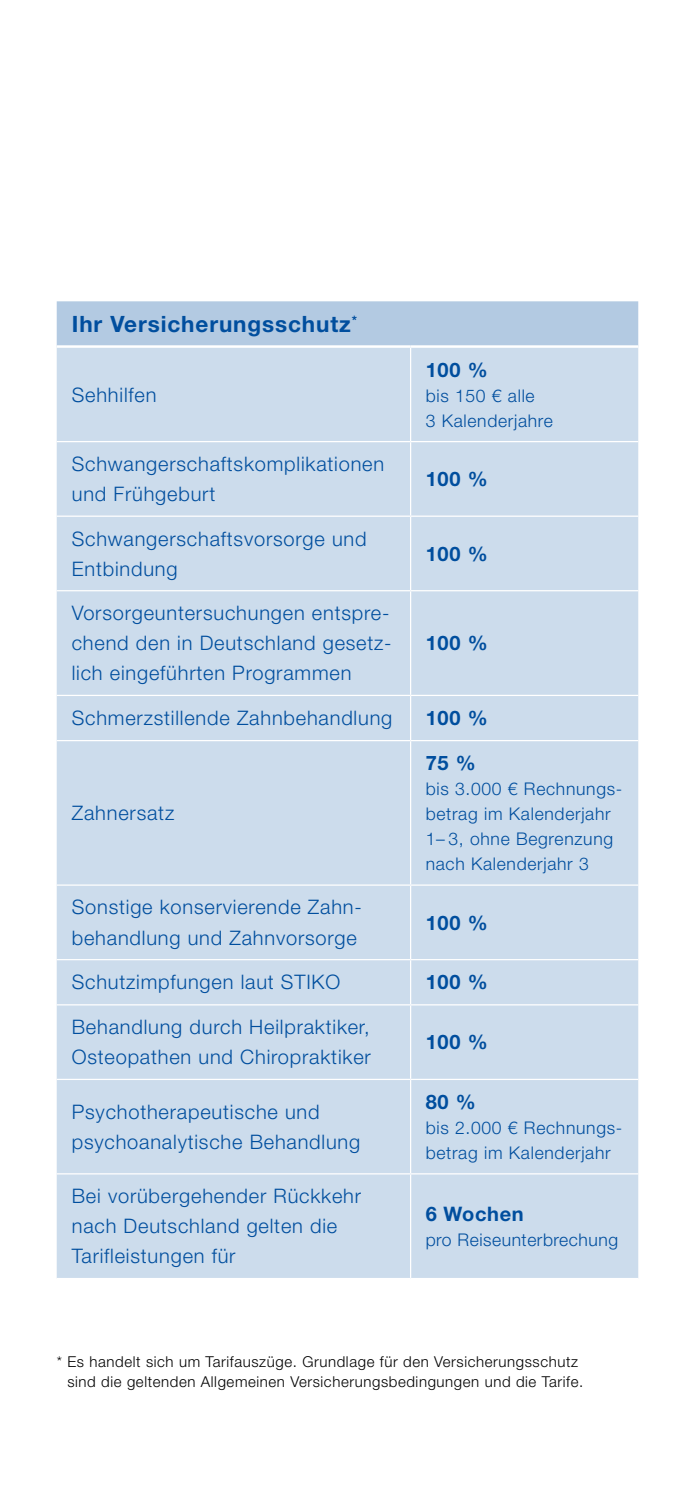
<style>
.page{position:relative;width:695px;height:1489px;background:#fff}
.page>*{position:absolute;margin:0;border:0;box-sizing:border-box;transform-origin:0 0}
.t1{font:700 22.5px "Helvetica Neue LT Pro";letter-spacing:.04em;color:#004e9e}
.t2{font:300 20px/30px "Helvetica Neue LT Pro";letter-spacing:.04em;color:#004e9e}
.t3{font:700 20px "Helvetica Neue LT Pro";letter-spacing:.04em;color:#004e9e}
.t4{font:300 17.5px/25px "Helvetica Neue LT Pro";letter-spacing:.04em;color:#004e9e}
.t5{font:300 15px/20px "Helvetica Neue LT Pro";letter-spacing:.04em;color:#000}
</style>
<div class="page">
<div style="left:57px;top:301px;width:581px;height:44px;background:#b3cae2"></div>
<div style="left:57px;top:348px;width:581px;height:929px;background:#ccdcec"></div>
<hr style="left:57px;top:515px;width:353px;height:2px;background:#fff">
<hr style="left:410px;top:515px;width:228px;height:2px;background:#fff">
<hr style="left:57px;top:590px;width:353px;height:1px;background:#fff">
<hr style="left:410px;top:590px;width:228px;height:1px;background:#fff">
<hr style="left:57px;top:694px;width:353px;height:2px;background:#fff">
<hr style="left:410px;top:694px;width:228px;height:2px;background:#fff">
<hr style="left:57px;top:740px;width:353px;height:1px;background:#fff">
<hr style="left:410px;top:740px;width:228px;height:1px;background:#fff">
<hr style="left:57px;top:441px;width:353px;height:1px;background:#fff">
<hr style="left:410px;top:441px;width:228px;height:1px;background:#fff">
<hr style="left:57px;top:884px;width:353px;height:1px;background:#fff">
<hr style="left:410px;top:884px;width:228px;height:1px;background:#fff">
<hr style="left:57px;top:959px;width:353px;height:1px;background:#fff">
<hr style="left:410px;top:959px;width:228px;height:1px;background:#fff">
<hr style="left:57px;top:1004px;width:353px;height:1px;background:#fff">
<hr style="left:410px;top:1004px;width:228px;height:1px;background:#fff">
<hr style="left:57px;top:1078px;width:353px;height:1px;background:#fff">
<hr style="left:410px;top:1078px;width:228px;height:1px;background:#fff">
<hr style="left:57px;top:1173px;width:353px;height:1px;background:#fff">
<hr style="left:410px;top:1173px;width:228px;height:1px;background:#fff">
<hr style="left:410px;top:348px;width:1px;height:93px;background:#fff">
<hr style="left:410px;top:442px;width:1px;height:73px;background:#fff">
<hr style="left:410px;top:517px;width:1px;height:73px;background:#fff">
<hr style="left:410px;top:591px;width:1px;height:103px;background:#fff">
<hr style="left:410px;top:696px;width:1px;height:44px;background:#fff">
<hr style="left:410px;top:741px;width:1px;height:143px;background:#fff">
<hr style="left:410px;top:885px;width:1px;height:74px;background:#fff">
<hr style="left:410px;top:960px;width:1px;height:44px;background:#fff">
<hr style="left:410px;top:1005px;width:1px;height:73px;background:#fff">
<hr style="left:410px;top:1079px;width:1px;height:94px;background:#fff">
<hr style="left:410px;top:1174px;width:1px;height:103px;background:#fff">
<p class="t1" style="left:72px;top:310px;width:287px">Ihr Versicherungsschutz<sup>*</sup></p>
<p class="t2" style="left:72px;top:379px;width:86px">Sehhilfen</p>
<p class="t2" style="left:72px;top:448px;width:314px">Schwangerschaftskomplikationen und Frühgeburt</p>
<p class="t2" style="left:72px;top:523px;width:296px">Schwangerschaftsvorsorge und<br>Entbindung</p>
<p class="t2" style="left:72px;top:597px;width:321px;text-align:justify">Vorsorgeuntersuchungen entspre&shy;chend den in Deutschland gesetz&shy;lich eingeführten Programmen</p>
<p class="t3" style="left:425px;top:357px;width:64px">100 %</p>
<p class="t4" style="left:425px;top:382px;width:129px">bis 150 € alle<br>3 Kalenderjahre</p>
<p class="t3" style="left:425px;top:466px;width:64px">100 %</p>
<p class="t3" style="left:425px;top:541px;width:64px">100 %</p>
<p class="t3" style="left:425px;top:630px;width:64px">100 %</p>
<p class="t2" style="left:72px;top:702px;width:322px">Schmerzstillende Zahnbehandlung</p>
<p class="t3" style="left:425px;top:705px;width:64px">100 %</p>
<p class="t2" style="left:72px;top:797px;width:104px">Zahnersatz</p>
<p class="t2" style="left:72px;top:891px;width:289px">Sonstige konservierende Zahn&shy;behandlung und Zahnvorsorge</p>
<p class="t3" style="left:425px;top:750px;width:52px">75 %</p>
<p class="t4" style="left:425px;top:775px;width:198px">bis 3.000 € Rechnungs&shy;betrag im Kalenderjahr<br>1– 3, ohne Begrenzung nach Kalenderjahr 3</p>
<p class="t3" style="left:425px;top:909px;width:64px">100 %</p>
<p class="t2" style="left:72px;top:966px;width:270px">Schutzimpfungen laut STIKO</p>
<p class="t3" style="left:425px;top:969px;width:64px">100 %</p>
<p class="t2" style="left:72px;top:1011px;width:300px">Behandlung durch Heilpraktiker,<br>Osteopathen und Chiropraktiker</p>
<p class="t3" style="left:425px;top:1029px;width:64px">100 %</p>
<p class="t2" style="left:72px;top:1096px;width:290px">Psychotherapeutische und psychoanalytische Behandlung</p>
<p class="t2" style="left:72px;top:1180px;width:291px">Bei vorübergehender Rückkehr nach Deutschland gelten die<br>Tarifleistungen für</p>
<p class="t3" style="left:425px;top:1088px;width:52px">80 %</p>
<p class="t4" style="left:425px;top:1114px;width:196px">bis 2.000 € Rechnungs&shy;betrag im Kalenderjahr</p>
<p class="t3" style="left:425px;top:1200px;width:99px">6 Wochen</p>
<p class="t4" style="left:425px;top:1226px;width:194px">pro Reiseunterbrechung</p>
<p class="t5" style="left:67px;top:1350px;width:517px;text-indent:-11px">* Es handelt sich um Tarifauszüge. Grundlage für den Versicherungsschutz sind die geltenden Allgemeinen Versicherungsbedingungen und die Tarife.</p>
</div>
